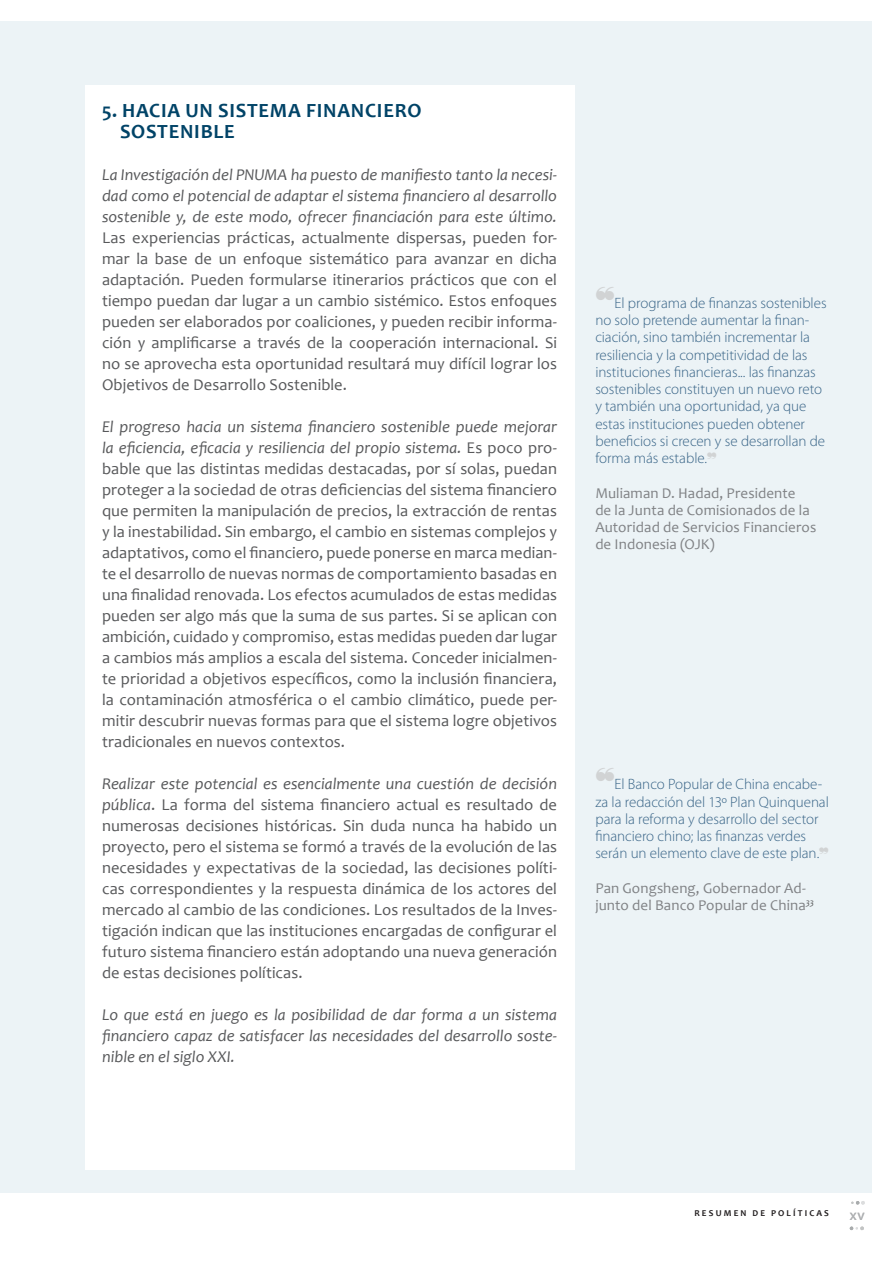
<style>
.page{position:relative;width:893px;height:1263px;background:#fff}
.page>*{position:absolute;margin:0;border:0;box-sizing:border-box;transform-origin:0 0}
.t1{font:700 20.25px/21px "Candara";letter-spacing:.035em;color:#004367}
.t2{font:16.5px/21px "Candara";color:#58595b;text-align:justify}
.t3{font:italic 16.5px/21px "Candara";color:#58595b;text-align:justify}
.t4{font:300 15px/17.2px "Myriad Pro";letter-spacing:-.005em;color:#386487}
.t5{font:15px/17.2px "Candara";letter-spacing:.005em;color:#808285}
.t6{font:15px "Myriad Pro";color:#b0b2b4}
.t7{font:700 9px "Candara";letter-spacing:.24em;color:#231f20}
.s1{font-style:italic}
.s2{color:#d1d3d4}
</style>
<div class="page">
<div style="left:0;top:21px;width:872px;height:1172px;background:#ecf3f6"></div>
<svg style="left:850px;top:1226px;width:14px;height:4px"></svg>
<svg style="left:851px;top:1201px;width:14px;height:4px"></svg>
<div style="left:85px;top:85px;width:489px;height:1084px;background:#fff"></div>
<p class="t1" style="left:120px;top:99px;width:303px;text-indent:-18px">5. HACIA UN SISTEMA FINANCIERO<br>SOSTENIBLE</p>
<p class="t3" style="left:102px;top:164px;width:456px">La Investigación del PNUMA ha puesto de manifiesto tanto la necesi&shy;dad como el potencial de adaptar el sistema financiero al desarrollo sostenible y, de este modo, ofrecer financiación para este último.</p>
<p class="t2" style="left:102px;top:227px;width:456px">Las experiencias prácticas, actualmente dispersas, pueden for&shy;mar la base de un enfoque sistemático para avanzar en dicha adaptación. Pueden formularse itinerarios prácticos que con el tiempo puedan dar lugar a un cambio sistémico. Estos enfoques pueden ser elaborados por coaliciones, y pueden recibir informa&shy;ción y amplificarse a través de la cooperación internacional. Si no se aprovecha esta oportunidad resultará muy difícil lograr los Objetivos de Desarrollo Sostenible.</p>
<p class="t2" style="left:102px;top:416px;width:456px"><span class="s1">El progreso hacia un sistema financiero sostenible puede mejorar la eficiencia, eficacia y resiliencia del propio sistema.</span> Es poco pro&shy;bable que las distintas medidas destacadas, por sí solas, puedan proteger a la sociedad de otras deficiencias del sistema financiero que permiten la manipulación de precios, la extracción de rentas y la inestabilidad. Sin embargo, el cambio en sistemas complejos y adaptativos, como el financiero, puede ponerse en marca median&shy;te el desarrollo de nuevas normas de comportamiento basadas en una finalidad renovada. Los efectos acumulados de estas medidas pueden ser algo más que la suma de sus partes. Si se aplican con ambición, cuidado y compromiso, estas medidas pueden dar lugar a cambios más amplios a escala del sistema. Conceder inicialmen&shy;te prioridad a objetivos específicos, como la inclusión financiera, la contaminación atmosférica o el cambio climático, puede per&shy;mitir descubrir nuevas formas para que el sistema logre objetivos tradicionales en nuevos contextos.</p>
<p class="t2" style="left:102px;top:773px;width:456px"><span class="s1">Realizar este potencial es esencialmente una cuestión de decisión pública</span>. La forma del sistema financiero actual es resultado de numerosas decisiones históricas. Sin duda nunca ha habido un proyecto, pero el sistema se formó a través de la evolución de las necesidades y expectativas de la sociedad, las decisiones políti&shy;cas correspondientes y la respuesta dinámica de los actores del mercado al cambio de las condiciones. Los resultados de la Inves&shy;tigación indican que las instituciones encargadas de configurar el futuro sistema financiero están adoptando una nueva generación de estas decisiones políticas.</p>
<p class="t3" style="left:102px;top:1004px;width:456px">Lo que está en juego es la posibilidad de dar forma a un sistema financiero capaz de satisfacer las necesidades del desarrollo soste&shy;nible en el siglo XXI.</p>
<p class="t4" style="left:595px;top:294px;width:233px"><span class="s2">❝</span>El programa de finanzas sostenibles no solo pretende aumentar la finan&shy;ciación, sino también incrementar la resiliencia y la competitividad de las instituciones financieras... las finanzas sostenibles constituyen un nuevo reto y también una oportunidad, ya que estas instituciones pueden obtener beneficios si crecen y se desarrollan de forma más estable.<span class="s2">❞</span></p>
<p class="t5" style="left:595px;top:484px;width:222px">Muliaman D. Hadad, Presidente<br>de la Junta de Comisionados de la<br>Autoridad de Servicios Financieros de Indonesia (OJK)</p>
<p class="t4" style="left:595px;top:776px;width:235px"><span class="s2">❝</span>El Banco Popular de China encabe&shy;za la redacción del 13º Plan Quinquenal para la reforma y desarrollo del sector financiero chino; las finanzas verdes serán un elemento clave de este plan.<span class="s2">❞</span></p>
<p class="t5" style="left:595px;top:879px;width:220px">Pan Gongsheng, Gobernador Ad&shy;junto del Banco Popular de China<sup>33</sup></p>
<p class="t7" style="left:694px;top:1207px;width:136px">RESUMEN DE POLÍTICAS</p>
<p class="t6" style="left:850px;top:1205px;width:16px">xv</p>
</div>
